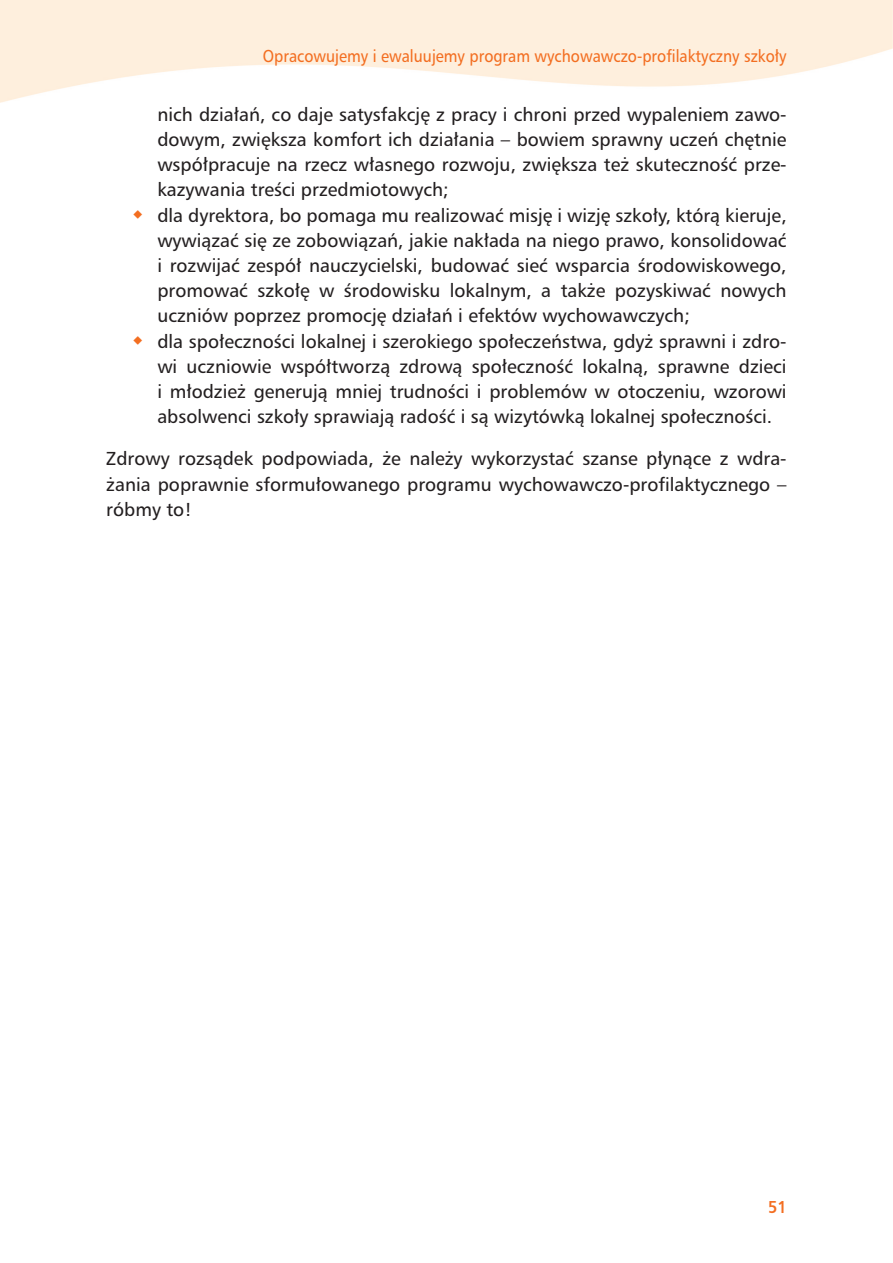
<style>
.page{position:relative;width:893px;height:1263px;background:#fff}
.page>*{position:absolute;margin:0;border:0;box-sizing:border-box;transform-origin:0 0}
.t1{font:18px/25.2px "Humnst 777 PL";color:#231f20;text-align:justify}
.t2{font:16.5px "Humnst 777 PL";color:#f36e21;scale:.9 1}
.t3{font:700 16.5px "Humnst 777 PL";color:#f36e21;scale:.9 1}
</style>
<div class="page">
<p class="t2" style="left:263px;top:45px;width:584px">Opracowujemy i ewaluujemy program wychowawczo-profilaktyczny szkoły</p>
<p class="t1" style="left:157px;top:101px;width:631px">nich działań, co daje satysfakcję z pracy i chroni przed wypaleniem zawo&shy;dowym, zwiększa komfort ich działania – bowiem sprawny uczeń chętnie współpracuje na rzecz własnego rozwoju, zwiększa też skuteczność prze&shy;kazywania treści przedmiotowych;</p>
<p class="t1" style="left:157px;top:202px;width:631px">dla dyrektora, bo pomaga mu realizować misję i wizję szkoły, którą kieruje, wywiązać się ze zobowiązań, jakie nakłada na niego prawo, konsolidować i rozwijać zespół nauczycielski, budować sieć wsparcia środowiskowego, promować szkołę w środowisku lokalnym, a także pozyskiwać nowych uczniów poprzez promocję działań i efektów wychowawczych;</p>
<p class="t1" style="left:157px;top:328px;width:631px">dla społeczności lokalnej i szerokiego społeczeństwa, gdyż sprawni i zdro&shy;wi uczniowie współtworzą zdrową społeczność lokalną, sprawne dzieci i młodzież generują mniej trudności i problemów w otoczeniu, wzorowi absolwenci szkoły sprawiają radość i są wizytówką lokalnej społeczności.</p>
<p class="t1" style="left:106px;top:446px;width:682px">Zdrowy rozsądek podpowiada, że należy wykorzystać szanse płynące z wdra&shy;żania poprawnie sformułowanego programu wychowawczo-profilaktycznego – róbmy to!</p>
<p class="t3" style="left:768px;top:1195px;width:22px">51</p>
</div>
